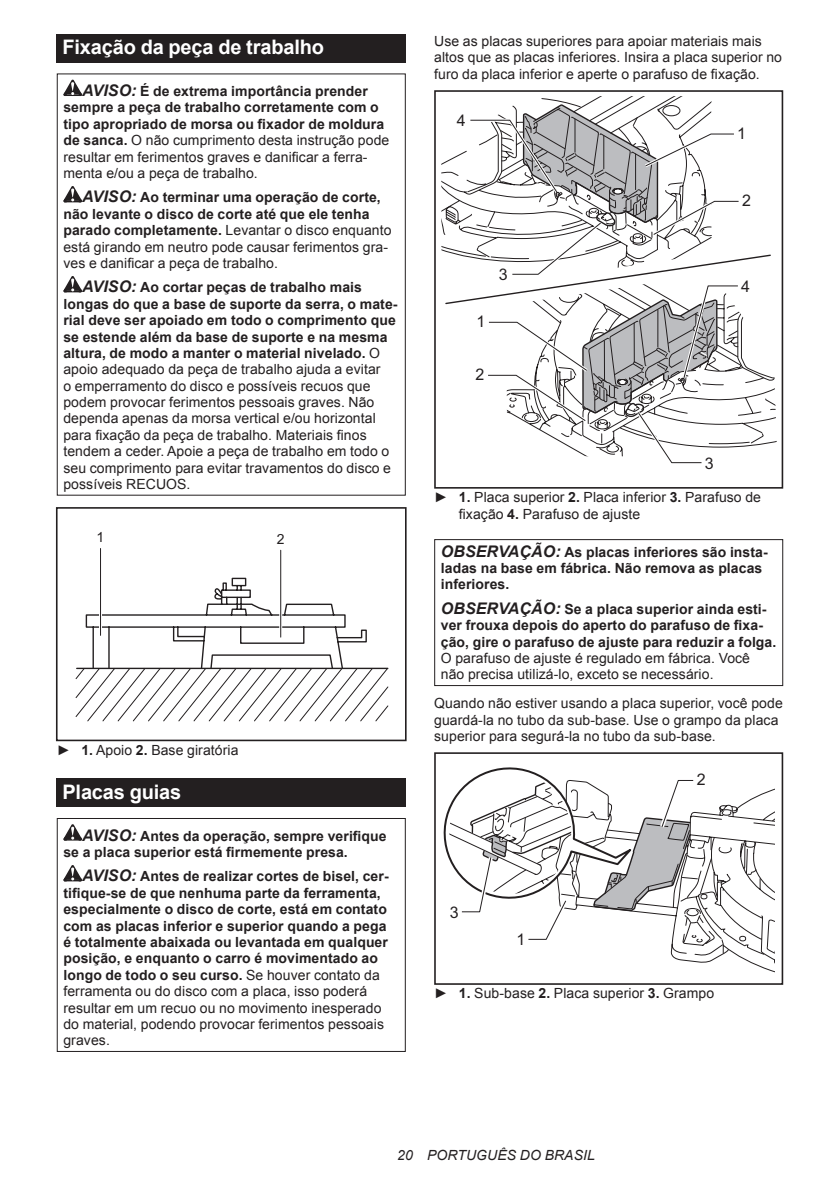
<style>
.page{position:relative;width:840px;height:1191px;background:#fff}
.page>*{position:absolute;margin:0;border:0;box-sizing:border-box;transform-origin:0 0}
.t1{font:700 20px "Arial";letter-spacing:-.01em;color:#fff}
.t2{font:16px "Arial";color:#231f20}
.t3{font:14px/16.4px "Arial";letter-spacing:.005em;color:#231f20}
.t4{font:700 14px/16.4px "Arial";letter-spacing:.005em;color:#231f20}
.t5{font:italic 14px "Arial";letter-spacing:.005em;color:#231f20}
.s1{font-style:italic;font-size:16px}
.s2{font-weight:400}
.s3{font-weight:700;font-style:italic;font-size:16px}
.s4{font-weight:700}
</style>
<div class="page">
<div style="left:57px;top:34px;width:348px;height:29px;background:#231f20"></div>
<svg style="left:63px;top:80px;width:19px;height:16px"></svg>
<svg style="left:63px;top:186px;width:19px;height:16px"></svg>
<svg style="left:63px;top:276px;width:19px;height:16px"></svg>
<div style="left:56px;top:507px;width:350px;height:234px;border:2px solid #231f20"></div>
<svg style="left:75px;top:577px;width:313px;height:144px"></svg>
<hr style="left:99px;top:548px;width:3px;height:87px;background:#fff">
<hr style="left:100px;top:548px;width:1px;height:87px;background:#231f20">
<hr style="left:279px;top:550px;width:3px;height:87px;background:#fff">
<hr style="left:280px;top:550px;width:1px;height:87px;background:#231f20">
<div style="left:57px;top:778px;width:348px;height:29px;background:#231f20"></div>
<svg style="left:63px;top:824px;width:19px;height:16px"></svg>
<svg style="left:63px;top:865px;width:19px;height:16px"></svg>
<div style="left:57px;top:818px;width:348px;height:234px;border:1px solid #231f20"></div>
<div style="left:434px;top:90px;width:348px;height:398px;border:2px solid #231f20"></div>
<svg style="left:441px;top:101px;width:335px;height:363px"></svg>
<div style="left:434px;top:539px;width:348px;height:147px;border:1px solid #231f20"></div>
<div style="left:434px;top:752px;width:348px;height:232px;border:2px solid #231f20"></div>
<svg style="left:435px;top:759px;width:339px;height:216px"></svg>
<h1 class="t1" style="left:62px;top:34px;width:263px">Fixação da peça de trabalho</h1>
<p class="t4" style="left:63px;top:83px;width:327px;text-indent:19px"><span class="s1">AVISO:</span> É de extrema importância prender sempre a peça de trabalho corretamente com o tipo apropriado de morsa ou fixador de moldura de sanca. <span class="s2">O não cumprimento desta instrução pode resultar em ferimentos graves e danificar a ferra&shy;menta e/ou a peça de trabalho.</span></p>
<p class="t3" style="left:63px;top:189px;width:329px;text-indent:19px"><span class="s3">AVISO:</span> <span class="s4">Ao terminar uma operação de corte, não levante o disco de corte até que ele tenha parado completamente.</span> Levantar o disco enquanto está girando em neutro pode causar ferimentos gra&shy;ves e danificar a peça de trabalho.</p>
<p class="t3" style="left:63px;top:279px;width:335px;text-indent:19px"><span class="s3">AVISO:</span> <span class="s4">Ao cortar peças de trabalho mais longas do que a base de suporte da serra, o mate&shy;rial deve ser apoiado em todo o comprimento que se estende além da base de suporte e na mesma altura, de modo a manter o material nivelado.</span> O apoio adequado da peça de trabalho ajuda a evitar<br>o emperramento do disco e possíveis recuos que podem provocar ferimentos pessoais graves. Não dependa apenas da morsa vertical e/ou horizontal para fixação da peça de trabalho. Materiais finos tendem a ceder. Apoie a peça de trabalho em todo o seu comprimento para evitar travamentos do disco e possíveis RECUOS.</p>
<p class="t3" style="left:97px;top:529px;width:9px">1</p>
<p class="t3" style="left:277px;top:531px;width:9px">2</p>
<p class="t3" style="left:57px;top:741px;width:183px">► <span class="s4">1.</span> Apoio <span class="s4">2.</span> Base giratória</p>
<h1 class="t1" style="left:62px;top:778px;width:120px">Placas guias</h1>
<p class="t4" style="left:63px;top:828px;width:324px;text-indent:19px"><span class="s1">AVISO:</span> Antes da operação, sempre verifique se a placa superior está firmemente presa.</p>
<p class="t4" style="left:63px;top:868px;width:326px;text-indent:19px"><span class="s1">AVISO:</span> Antes de realizar cortes de bisel, cer&shy;tifique-se de que nenhuma parte da ferramenta, especialmente o disco de corte, está em contato com as placas inferior e superior quando a pega é totalmente abaixada ou levantada em qualquer posição, e enquanto o carro é movimentado ao longo de todo o seu curso. <span class="s2">Se houver contato da ferramenta ou do disco com a placa, isso poderá resultar em um recuo ou no movimento inesperado do material, podendo provocar ferimentos pessoais graves.</span></p>
<p class="t3" style="left:434px;top:33px;width:349px">Use as placas superiores para apoiar materiais mais altos que as placas inferiores. Insira a placa superior no furo da placa inferior e aperte o parafuso de fixação.</p>
<p class="t2" style="left:456px;top:110px;width:10px">4</p>
<p class="t2" style="left:476px;top:310px;width:10px">1</p>
<p class="t2" style="left:498px;top:264px;width:10px">3</p>
<p class="t2" style="left:475px;top:363px;width:10px">2</p>
<p class="t2" style="left:736px;top:123px;width:10px">1</p>
<p class="t2" style="left:741px;top:190px;width:10px">2</p>
<p class="t2" style="left:740px;top:276px;width:10px">4</p>
<p class="t2" style="left:704px;top:453px;width:10px">3</p>
<p class="t3" style="left:458px;top:489px;width:303px;text-indent:-25px">► <span class="s4">1.</span> Placa superior <span class="s4">2.</span> Placa inferior <span class="s4">3.</span> Parafuso de fixação <span class="s4">4.</span> Parafuso de ajuste</p>
<p class="t4" style="left:440px;top:544px;width:328px"><span class="s1">OBSERVAÇÃO:</span> As placas inferiores são insta&shy;ladas na base em fábrica. Não remova as placas inferiores.</p>
<p class="t4" style="left:440px;top:601px;width:337px"><span class="s1">OBSERVAÇÃO:</span> Se a placa superior ainda esti&shy;ver frouxa depois do aperto do parafuso de fixa&shy;ção, gire o parafuso de ajuste para reduzir a folga.</p>
<p class="t3" style="left:440px;top:650px;width:310px">O parafuso de ajuste é regulado em fábrica. Você não precisa utilizá-lo, exceto se necessário.</p>
<p class="t3" style="left:434px;top:695px;width:350px">Quando não estiver usando a placa superior, você pode guardá-la no tubo da sub-base. Use o grampo da placa superior para segurá-la no tubo da sub-base.</p>
<p class="t2" style="left:696px;top:769px;width:10px">2</p>
<p class="t2" style="left:449px;top:901px;width:10px">3</p>
<p class="t2" style="left:516px;top:929px;width:10px">1</p>
<p class="t3" style="left:434px;top:985px;width:281px">► <span class="s4">1.</span> Sub-base <span class="s4">2.</span> Placa superior <span class="s4">3.</span> Grampo</p>
<p class="t5" style="left:397px;top:1146px;width:199px">20 PORTUGUÊS DO BRASIL</p>
</div>
